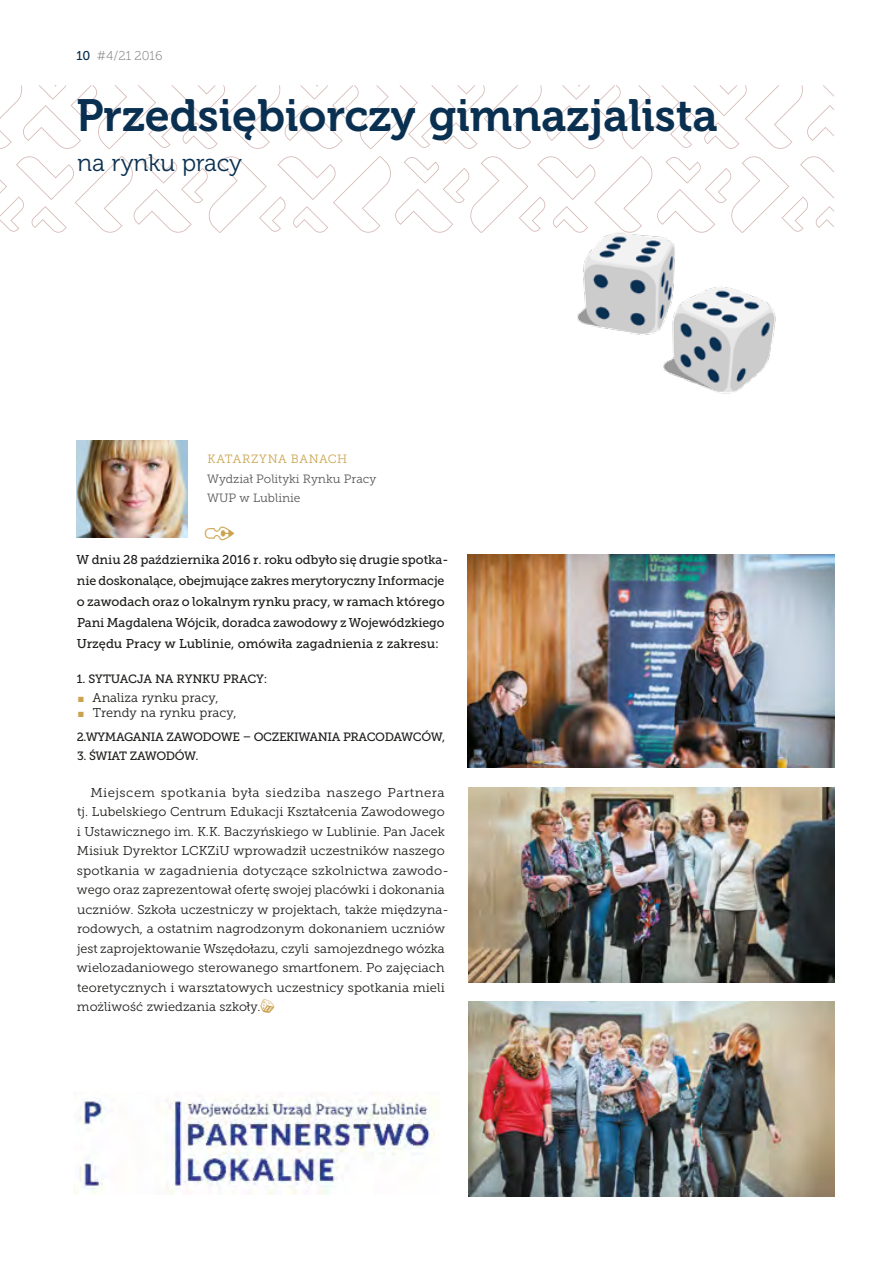
<style>
.page{position:relative;width:893px;height:1263px;background:#fff}
.page>*{position:absolute;margin:0;border:0;box-sizing:border-box;transform-origin:0 0}
.t1{font:45px "Museo 700";color:#0a3051}
.t2{font:24px "Museo 300";color:#0a3051}
.t3{font:12.75px/19.5px "Museo Slab 300";color:#1d1d1b}
.t4{font:12.75px/21px "Museo Slab 500";letter-spacing:-.005em;color:#1d1d1b}
.t5{font:12.75px "Museo Slab 100";color:#706f6f}
.t6{font:12px "Museo Slab 500";letter-spacing:-.03em;color:#1d1d1b}
.t7{font:12px/19.5px "Museo Slab 300";color:#575756}
.t8{font:12px "Museo Slab 500";letter-spacing:-.01em;color:#1d1d1b}
.t9{font:12px "Museo Slab 300";letter-spacing:.045em;color:#cba34f}
.s1{font-family:"Museo Slab 500";color:#0a3051}
.s2{color:#cba34f}
.s3{font-family:"Kingsbridge Rg Regular IKON";color:#cba34f}
</style>
<div class="page">
<img style="left:77px;top:440px;width:110px;height:98px">
<svg style="left:0;top:156px;width:833px;height:77px"></svg>
<svg style="left:0;top:85px;width:833px;height:64px"></svg>
<img style="left:468px;top:1002px;width:366px;height:195px">
<img style="left:468px;top:787px;width:366px;height:195px">
<img style="left:467px;top:555px;width:367px;height:213px">
<img style="left:73px;top:1092px;width:367px;height:103px">
<img style="left:553px;top:213px;width:246px;height:181px">
<p class="t5" style="left:77px;top:49px;width:87px"><span class="s1">10</span> #4/21 2016</p>
<h1 class="t1" style="left:76px;top:90px;width:643px">Przedsiębiorczy gimnazjalista</h1>
<h2 class="t2" style="left:77px;top:149px;width:166px">na rynku pracy</h2>
<p class="t9" style="left:207px;top:453px;width:141px">KATARZYNA BANACH</p>
<p class="t7" style="left:207px;top:469px;width:171px">Wydział Polityki Rynku Pracy<br>WUP w Lublinie</p>
<p class="t4" style="left:77px;top:550px;width:373px">W dniu 28 października 2016 r. roku odbyło się drugie spotka&shy;nie doskonalące, obejmujące zakres merytoryczny Informacje o zawodach oraz o lokalnym rynku pracy, w ramach którego Pani Magdalena Wójcik, doradca zawodowy z Wojewódzkiego Urzędu Pracy w Lublinie, omówiła zagadnienia z zakresu:</p>
<p class="t8" style="left:77px;top:672px;width:192px">1. SYTUACJA NA RYNKU PRACY:</p>
<p class="t3" style="left:78px;top:688px;width:142px"><span class="s2">■</span> Analiza rynku pracy,</p>
<p class="t3" style="left:78px;top:703px;width:160px"><span class="s2">■</span> Trendy na rynku pracy,</p>
<p class="t6" style="left:77px;top:730px;width:370px">2.WYMAGANIA ZAWODOWE – OCZEKIWANIA PRACODAWCÓW,</p>
<p class="t6" style="left:77px;top:750px;width:123px">3. ŚWIAT ZAWODÓW.</p>
<p class="t3" style="left:77px;top:783px;width:374px;text-indent:14px">Miejscem spotkania była siedziba naszego Partnera tj. Lubelskiego Centrum Edukacji Kształcenia Zawodowego i Ustawicznego im. K.K. Baczyńskiego w Lublinie. Pan Jacek Misiuk Dyrektor LCKZiU wprowadził uczestników naszego spotkania w zagadnienia dotyczące szkolnictwa zawodo&shy;wego oraz zaprezentował ofertę swojej placówki i dokonania uczniów. Szkoła uczestniczy w projektach, także międzyna&shy;rodowych, a ostatnim nagrodzonym dokonaniem uczniów jest zaprojektowanie Wszędołazu, czyli samojezdnego wózka wielozadaniowego sterowanego smartfonem. Po zajęciach teoretycznych i warsztatowych uczestnicy spotkania mieli możliwość zwiedzania szkoły.<span class="s3">£</span></p>
</div>
